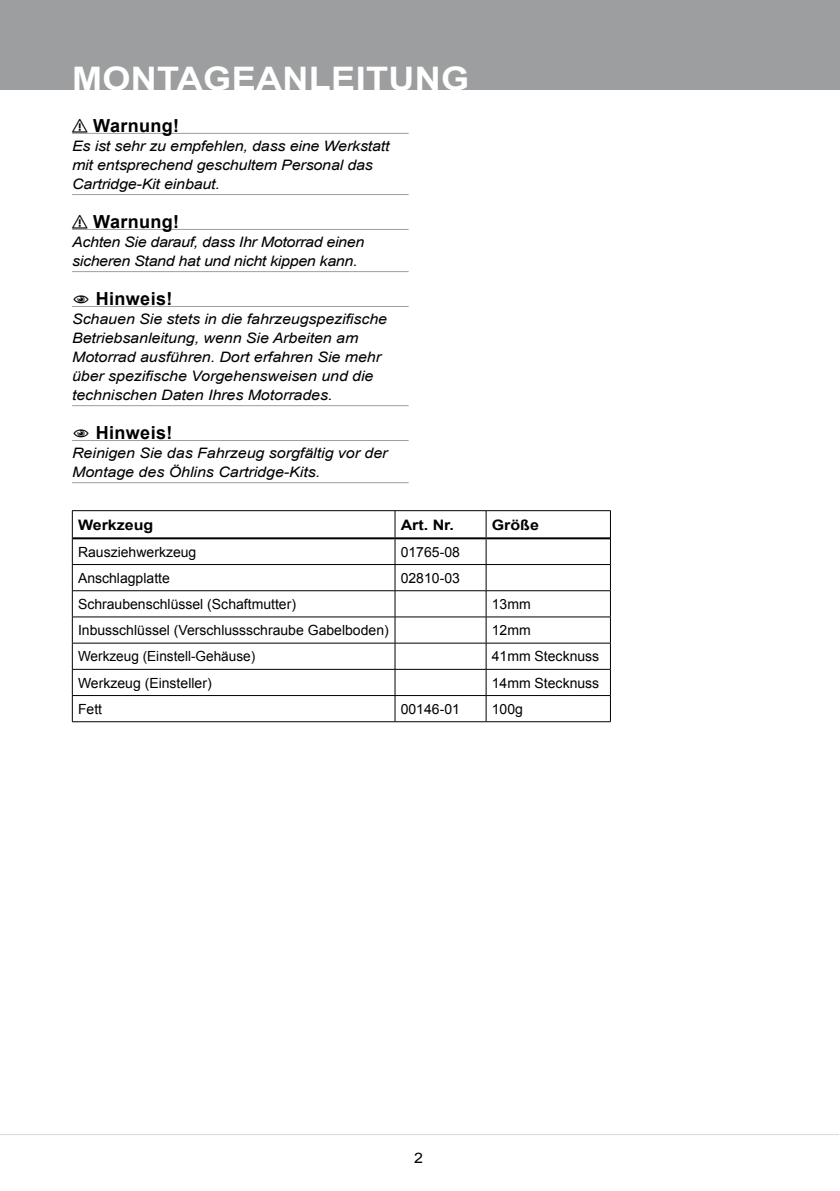
<style>
.page{position:relative;width:840px;height:1191px;background:#fff}
.page>*{position:absolute;margin:0;border:0;box-sizing:border-box;transform-origin:0 0}
.t1{font:700 32.4px "Arial";letter-spacing:.01em;color:#fff;scale:1.11 1}
.t2{font:700 18px "Arial";letter-spacing:.02em;color:#000}
.t3{font:italic 14.4px/19px "Arial";letter-spacing:-.005em;color:#000;scale:1.11 1}
.t4{font:700 14.4px "Arial";color:#000;scale:1.11 1}
.t5{font:14.4px "Arial";color:#000;scale:1.11 1}
.t6{font:14px "Arial";color:#000}
</style>
<div class="page">
<div style="left:0;top:0;width:839px;height:90px;background:#9c9e9f"></div>
<hr style="left:0;top:1134px;width:838px;height:1px;background:#d9dadb">
<hr style="left:72px;top:510px;width:323px;height:1px;background:#000">
<hr style="left:395px;top:510px;width:91px;height:1px;background:#000">
<hr style="left:486px;top:510px;width:124px;height:1px;background:#000">
<hr style="left:72px;top:564px;width:323px;height:1px;background:#000">
<hr style="left:395px;top:564px;width:91px;height:1px;background:#000">
<hr style="left:486px;top:564px;width:124px;height:1px;background:#000">
<hr style="left:72px;top:590px;width:323px;height:1px;background:#000">
<hr style="left:395px;top:590px;width:91px;height:1px;background:#000">
<hr style="left:486px;top:590px;width:124px;height:1px;background:#000">
<hr style="left:72px;top:616px;width:323px;height:1px;background:#000">
<hr style="left:395px;top:616px;width:91px;height:1px;background:#000">
<hr style="left:486px;top:616px;width:124px;height:1px;background:#000">
<hr style="left:72px;top:643px;width:323px;height:1px;background:#000">
<hr style="left:395px;top:643px;width:91px;height:1px;background:#000">
<hr style="left:486px;top:643px;width:124px;height:1px;background:#000">
<hr style="left:72px;top:669px;width:323px;height:1px;background:#000">
<hr style="left:395px;top:669px;width:91px;height:1px;background:#000">
<hr style="left:486px;top:669px;width:124px;height:1px;background:#000">
<hr style="left:72px;top:695px;width:323px;height:1px;background:#000">
<svg style="left:72px;top:511px;width:1px;height:210px"></svg>
<hr style="left:395px;top:695px;width:91px;height:1px;background:#000">
<svg style="left:394px;top:511px;width:1px;height:210px"></svg>
<hr style="left:486px;top:695px;width:124px;height:1px;background:#000">
<svg style="left:485px;top:511px;width:1px;height:210px"></svg>
<svg style="left:609px;top:511px;width:1px;height:210px"></svg>
<hr style="left:72px;top:721px;width:323px;height:1px;background:#000">
<hr style="left:395px;top:721px;width:91px;height:1px;background:#000">
<hr style="left:486px;top:721px;width:124px;height:1px;background:#000">
<hr style="left:72px;top:537px;width:323px;height:2px;background:#000">
<hr style="left:395px;top:537px;width:91px;height:2px;background:#000">
<hr style="left:486px;top:537px;width:124px;height:2px;background:#000">
<hr style="left:72px;top:133px;width:336px;height:1px;background:#9c9e9f">
<hr style="left:72px;top:194px;width:336px;height:1px;background:#9c9e9f">
<hr style="left:72px;top:229px;width:336px;height:1px;background:#9c9e9f">
<hr style="left:72px;top:271px;width:336px;height:1px;background:#9c9e9f">
<hr style="left:72px;top:306px;width:336px;height:1px;background:#9c9e9f">
<hr style="left:72px;top:405px;width:336px;height:1px;background:#9c9e9f">
<hr style="left:72px;top:440px;width:336px;height:1px;background:#9c9e9f">
<hr style="left:72px;top:482px;width:336px;height:1px;background:#9c9e9f">
<h1 class="t1" style="left:72px;top:57px;width:359px">MONTAGEANLEITUNG</h1>
<p class="t2" style="left:72px;top:113px;width:109px">⚠ Warnung!</p>
<p class="t3" style="left:72px;top:136px;width:287px">Es ist sehr zu empfehlen, dass eine Werkstatt mit entsprechend geschultem Personal das<br>Cartridge-Kit einbaut.</p>
<p class="t2" style="left:72px;top:209px;width:109px">⚠ Warnung!</p>
<p class="t3" style="left:72px;top:232px;width:264px">Achten Sie darauf, dass Ihr Motorrad einen sicheren Stand hat und nicht kippen kann.</p>
<p class="t2" style="left:96px;top:286px;width:78px">Hinweis!</p>
<p class="t3" style="left:72px;top:309px;width:285px">Schauen Sie stets in die fahrzeugspezifische Betriebsanleitung, wenn Sie Arbeiten am Motorrad ausführen. Dort erfahren Sie mehr über spezifische Vorgehensweisen und die technischen Daten Ihres Motorrades.</p>
<p class="t2" style="left:96px;top:420px;width:78px">Hinweis!</p>
<p class="t3" style="left:72px;top:443px;width:285px">Reinigen Sie das Fahrzeug sorgfältig vor der<br>Montage des Öhlins Cartridge-Kits.</p>
<p class="t4" style="left:78px;top:515px;width:69px">Werkzeug</p>
<p class="t4" style="left:400px;top:515px;width:50px">Art. Nr.</p>
<p class="t4" style="left:491px;top:515px;width:44px">Größe</p>
<p class="t6" style="left:78px;top:542px;width:120px">Rausziehwerkzeug</p>
<p class="t6" style="left:400px;top:542px;width:61px">01765-08</p>
<p class="t6" style="left:78px;top:568px;width:93px">Anschlagplatte</p>
<p class="t6" style="left:400px;top:568px;width:61px">02810-03</p>
<p class="t6" style="left:78px;top:595px;width:219px">Schraubenschlüssel (Schaftmutter)</p>
<p class="t6" style="left:491px;top:595px;width:40px">13mm</p>
<p class="t6" style="left:78px;top:621px;width:312px">Inbusschlüssel (Verschlussschraube Gabelboden)</p>
<p class="t6" style="left:491px;top:621px;width:40px">12mm</p>
<p class="t6" style="left:78px;top:647px;width:179px">Werkzeug (Einstell-Gehäuse)</p>
<p class="t6" style="left:491px;top:647px;width:109px">41mm Stecknuss</p>
<p class="t6" style="left:78px;top:673px;width:135px">Werkzeug (Einsteller)</p>
<p class="t6" style="left:491px;top:673px;width:109px">14mm Stecknuss</p>
<p class="t6" style="left:78px;top:699px;width:26px">Fett</p>
<p class="t6" style="left:400px;top:699px;width:61px">00146-01</p>
<p class="t6" style="left:491px;top:699px;width:33px">100g</p>
<p class="t5" style="left:414px;top:1148px;width:10px">2</p>
</div>
